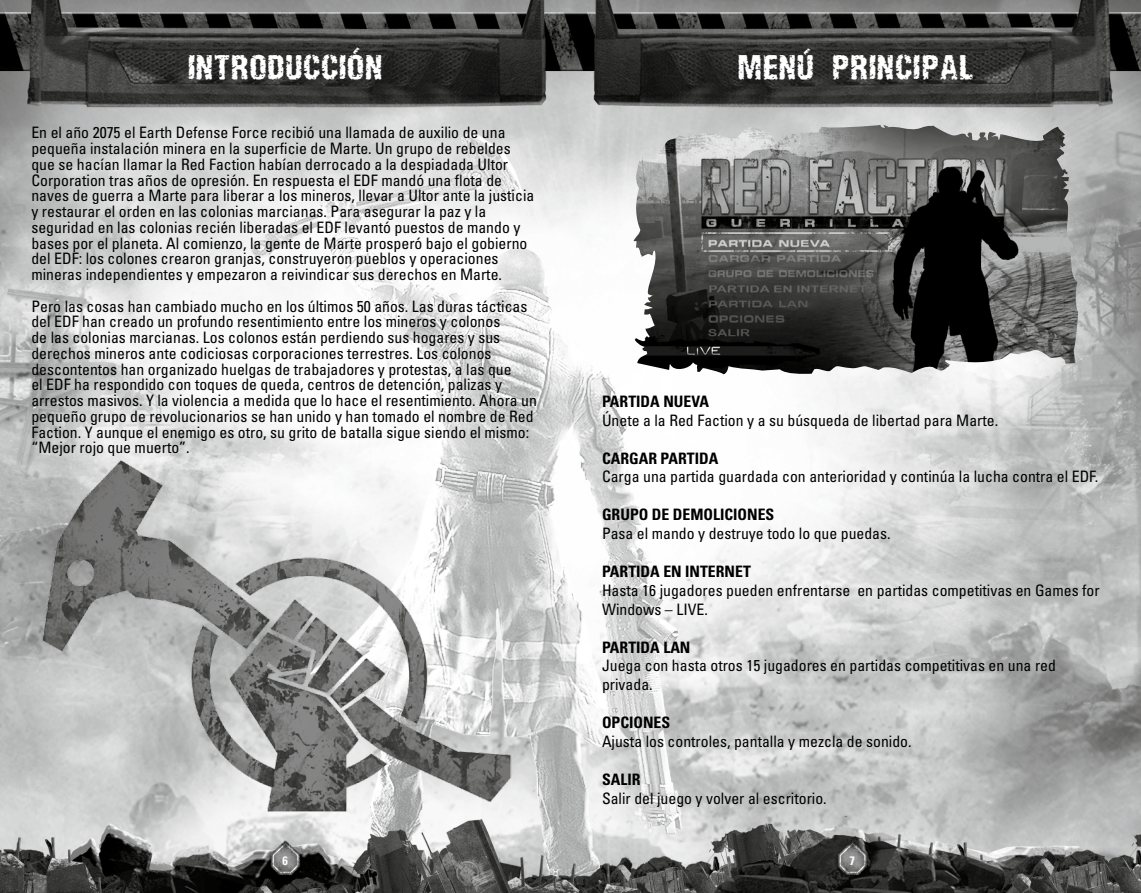
<style>
.page{position:relative;width:1141px;height:893px;background:#fff}
.page>*{position:absolute;margin:0;border:0;box-sizing:border-box;transform-origin:0 0}
.t1{font:33.25px "Foundation Foundation";color:#fff}
.t2{font:condensed 15.75px/15.8px "Univers LT Std";color:#000}
.t3{font:700 condensed 15.75px "Univers LT Std";color:#000}
.t4{font:700 condensed 12.25px "Univers LT Std";color:#fff}
</style>
<div class="page">
<img style="left:0;top:0;width:1141px;height:893px">
<img style="left:267px;top:839px;width:36px;height:41px">
<img style="left:834px;top:839px;width:36px;height:41px">
<img style="left:31px;top:441px;width:505px;height:382px">
<img style="left:633px;top:125px;width:445px;height:249px">
<h1 class="t1" style="left:188px;top:46px;width:197px">INTRODUCCIÓN</h1>
<p class="t2" style="left:31px;top:125px;width:504px">En el año 2075 el Earth Defense Force recibió una llamada de auxilio de una pequeña instalación minera en la superficie de Marte. Un grupo de rebeldes que se hacían llamar la Red Faction habían derrocado a la despiadada Ultor Corporation tras años de opresión. En respuesta el EDF mandó una flota de naves de guerra a Marte para liberar a los mineros, llevar a Ultor ante la justicia y restaurar el orden en las colonias marcianas. Para asegurar la paz y la seguridad en las colonias recién liberadas el EDF levantó puestos de mando y bases por el planeta. Al comienzo, la gente de Marte prosperó bajo el gobierno del EDF: los colones crearon granjas, construyeron pueblos y operaciones mineras independientes y empezaron a reivindicar sus derechos en Marte.</p>
<p class="t2" style="left:31px;top:298px;width:507px">Pero las cosas han cambiado mucho en los últimos 50 años. Las duras tácticas del EDF han creado un profundo resentimiento entre los mineros y colonos<br>de las colonias marcianas. Los colonos están perdiendo sus hogares y sus derechos mineros ante codiciosas corporaciones terrestres. Los colonos descontentos han organizado huelgas de trabajadores y protestas, a las que<br>el EDF ha respondido con toques de queda, centros de detención, palizas y arrestos masivos. Y la violencia a medida que lo hace el resentimiento. Ahora un pequeño grupo de revolucionarios se han unido y han tomado el nombre de Red Faction. Y aunque el enemigo es otro, su grito de batalla sigue siendo el mismo: “Mejor rojo que muerto”.</p>
<h1 class="t1" style="left:738px;top:46px;width:238px">MENÚ PRINCIPAL</h1>
<p class="t3" style="left:602px;top:392px;width:109px">PARTIDA NUEVA</p>
<p class="t2" style="left:602px;top:412px;width:398px">Únete a la Red Faction y a su búsqueda de libertad para Marte.</p>
<p class="t3" style="left:602px;top:448px;width:118px">CARGAR PARTIDA</p>
<p class="t2" style="left:602px;top:469px;width:498px">Carga una partida guardada con anterioridad y continúa la lucha contra el EDF.</p>
<p class="t3" style="left:602px;top:505px;width:174px">GRUPO DE DEMOLICIONES</p>
<p class="t2" style="left:602px;top:525px;width:290px">Pasa el mando y destruye todo lo que puedas.</p>
<p class="t3" style="left:602px;top:562px;width:150px">PARTIDA EN INTERNET</p>
<p class="t2" style="left:602px;top:580px;width:499px;line-height:18.9px">Hasta 16 jugadores pueden enfrentarse en partidas competitivas en Games for<br>Windows – LIVE.</p>
<p class="t3" style="left:602px;top:637px;width:90px">PARTIDA LAN</p>
<p class="t2" style="left:602px;top:656px;width:456px;line-height:18.9px">Juega con hasta otros 15 jugadores en partidas competitivas en una red privada.</p>
<p class="t3" style="left:602px;top:713px;width:70px">OPCIONES</p>
<p class="t2" style="left:602px;top:733px;width:311px">Ajusta los controles, pantalla y mezcla de sonido.</p>
<p class="t3" style="left:602px;top:770px;width:40px">SALIR</p>
<p class="t2" style="left:602px;top:790px;width:226px">Salir del juego y volver al escritorio.</p>
<p class="t4" style="left:282px;top:853px;width:7px">6</p>
<p class="t4" style="left:849px;top:853px;width:7px">7</p>
</div>
